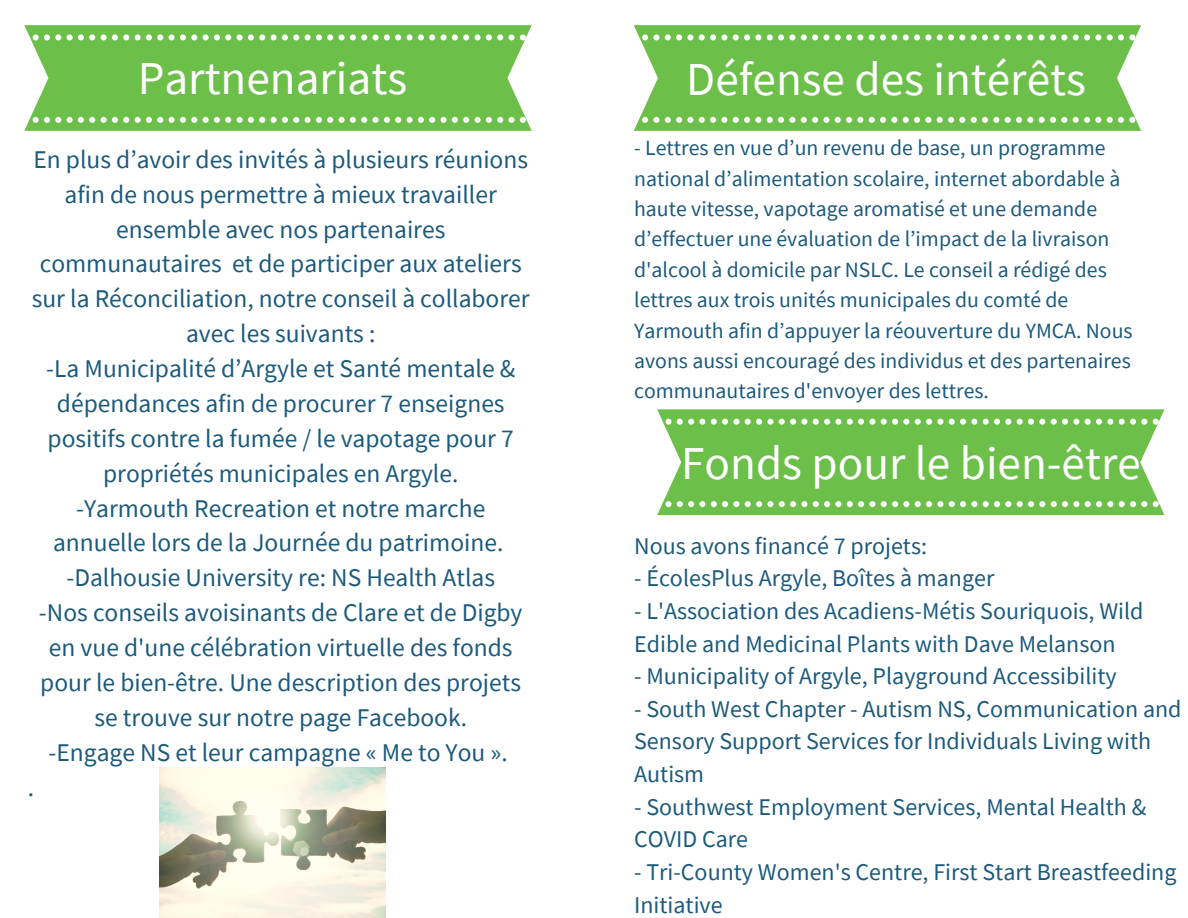
<style>
.page{position:relative;width:1188px;height:918px;background:#fff}
.page>*{position:absolute;margin:0;border:0;box-sizing:border-box;transform-origin:0 0}
.t1{font:47.25px "Source Sans Pro";color:#fff}
.t2{font:25.5px/34.8px "Source Sans Pro";color:#1c5a7c;text-align:center}
.t3{font:24px/32.7px "Source Sans Pro";color:#1c5a7c}
.t4{font:21.75px/30.3px "Source Sans Pro";color:#1c5a7c}
</style>
<div class="page">
<svg style="left:24px;top:25px;width:508px;height:106px;background:#74c353"></svg>
<svg style="left:169px;top:34px;width:28px;height:6px"></svg>
<svg style="left:203px;top:117px;width:28px;height:6px"></svg>
<svg style="left:169px;top:117px;width:28px;height:6px"></svg>
<svg style="left:203px;top:34px;width:28px;height:6px"></svg>
<svg style="left:237px;top:117px;width:28px;height:6px"></svg>
<svg style="left:237px;top:34px;width:28px;height:6px"></svg>
<svg style="left:67px;top:117px;width:28px;height:6px"></svg>
<svg style="left:67px;top:34px;width:28px;height:6px"></svg>
<svg style="left:135px;top:34px;width:28px;height:6px"></svg>
<svg style="left:101px;top:117px;width:28px;height:6px"></svg>
<svg style="left:101px;top:34px;width:28px;height:6px"></svg>
<svg style="left:135px;top:117px;width:28px;height:6px"></svg>
<svg style="left:407px;top:117px;width:28px;height:6px"></svg>
<svg style="left:407px;top:34px;width:28px;height:6px"></svg>
<svg style="left:441px;top:117px;width:28px;height:6px"></svg>
<svg style="left:441px;top:34px;width:28px;height:6px"></svg>
<svg style="left:271px;top:117px;width:28px;height:6px"></svg>
<svg style="left:305px;top:34px;width:28px;height:6px"></svg>
<svg style="left:305px;top:117px;width:28px;height:6px"></svg>
<svg style="left:271px;top:34px;width:28px;height:6px"></svg>
<svg style="left:373px;top:117px;width:28px;height:6px"></svg>
<svg style="left:373px;top:34px;width:28px;height:6px"></svg>
<svg style="left:339px;top:34px;width:28px;height:6px"></svg>
<svg style="left:339px;top:117px;width:28px;height:6px"></svg>
<svg style="left:520px;top:117px;width:6px;height:6px"></svg>
<div style="left:508px;top:34px;width:7px;height:6px;background:#fff;border-radius:50%"></div>
<svg style="left:520px;top:34px;width:6px;height:6px"></svg>
<svg style="left:475px;top:117px;width:28px;height:6px"></svg>
<div style="left:508px;top:117px;width:7px;height:6px;background:#fff;border-radius:50%"></div>
<svg style="left:475px;top:34px;width:28px;height:6px"></svg>
<svg style="left:33px;top:117px;width:28px;height:6px"></svg>
<svg style="left:33px;top:34px;width:28px;height:6px"></svg>
<svg style="left:634px;top:25px;width:507px;height:106px;background:#74c353"></svg>
<svg style="left:801px;top:34px;width:28px;height:6px"></svg>
<svg style="left:801px;top:117px;width:28px;height:6px"></svg>
<svg style="left:835px;top:117px;width:28px;height:6px"></svg>
<svg style="left:835px;top:34px;width:28px;height:6px"></svg>
<svg style="left:665px;top:117px;width:28px;height:6px"></svg>
<svg style="left:665px;top:34px;width:28px;height:6px"></svg>
<svg style="left:699px;top:117px;width:28px;height:6px"></svg>
<svg style="left:767px;top:34px;width:28px;height:6px"></svg>
<svg style="left:869px;top:117px;width:28px;height:6px"></svg>
<svg style="left:767px;top:117px;width:28px;height:6px"></svg>
<svg style="left:699px;top:34px;width:28px;height:6px"></svg>
<svg style="left:733px;top:34px;width:28px;height:6px"></svg>
<svg style="left:733px;top:117px;width:28px;height:6px"></svg>
<svg style="left:1005px;top:117px;width:28px;height:6px"></svg>
<svg style="left:1005px;top:34px;width:28px;height:6px"></svg>
<svg style="left:1039px;top:117px;width:28px;height:6px"></svg>
<svg style="left:1073px;top:34px;width:28px;height:6px"></svg>
<svg style="left:1073px;top:117px;width:28px;height:6px"></svg>
<svg style="left:1039px;top:34px;width:28px;height:6px"></svg>
<svg style="left:903px;top:117px;width:28px;height:6px"></svg>
<svg style="left:903px;top:34px;width:28px;height:6px"></svg>
<svg style="left:869px;top:34px;width:28px;height:6px"></svg>
<svg style="left:971px;top:117px;width:28px;height:6px"></svg>
<svg style="left:971px;top:34px;width:28px;height:6px"></svg>
<svg style="left:937px;top:34px;width:28px;height:6px"></svg>
<svg style="left:937px;top:117px;width:28px;height:6px"></svg>
<svg style="left:1107px;top:117px;width:28px;height:6px"></svg>
<svg style="left:1107px;top:34px;width:28px;height:6px"></svg>
<svg style="left:642px;top:117px;width:17px;height:6px"></svg>
<svg style="left:642px;top:34px;width:17px;height:6px"></svg>
<svg style="left:657px;top:409px;width:508px;height:106px;background:#74c353"></svg>
<svg style="left:813px;top:501px;width:28px;height:6px"></svg>
<svg style="left:813px;top:419px;width:28px;height:6px"></svg>
<svg style="left:847px;top:419px;width:28px;height:6px"></svg>
<svg style="left:847px;top:501px;width:28px;height:6px"></svg>
<svg style="left:881px;top:501px;width:28px;height:6px"></svg>
<svg style="left:881px;top:419px;width:28px;height:6px"></svg>
<svg style="left:711px;top:501px;width:28px;height:6px"></svg>
<svg style="left:711px;top:419px;width:28px;height:6px"></svg>
<svg style="left:779px;top:501px;width:28px;height:6px"></svg>
<svg style="left:779px;top:419px;width:28px;height:6px"></svg>
<svg style="left:745px;top:419px;width:28px;height:6px"></svg>
<svg style="left:745px;top:501px;width:28px;height:6px"></svg>
<svg style="left:1051px;top:501px;width:28px;height:6px"></svg>
<svg style="left:1085px;top:501px;width:28px;height:6px"></svg>
<svg style="left:1017px;top:419px;width:28px;height:6px"></svg>
<svg style="left:1051px;top:419px;width:28px;height:6px"></svg>
<svg style="left:1085px;top:419px;width:28px;height:6px"></svg>
<svg style="left:1017px;top:501px;width:28px;height:6px"></svg>
<svg style="left:915px;top:501px;width:28px;height:6px"></svg>
<svg style="left:915px;top:419px;width:28px;height:6px"></svg>
<svg style="left:949px;top:501px;width:28px;height:6px"></svg>
<svg style="left:983px;top:419px;width:28px;height:6px"></svg>
<svg style="left:949px;top:419px;width:28px;height:6px"></svg>
<svg style="left:983px;top:501px;width:28px;height:6px"></svg>
<svg style="left:1153px;top:501px;width:6px;height:6px"></svg>
<svg style="left:1153px;top:419px;width:6px;height:6px"></svg>
<svg style="left:1119px;top:501px;width:28px;height:6px"></svg>
<svg style="left:1119px;top:419px;width:28px;height:6px"></svg>
<div style="left:665px;top:419px;width:7px;height:6px;background:#fff;border-radius:50%"></div>
<div style="left:665px;top:501px;width:7px;height:6px;background:#fff;border-radius:50%"></div>
<svg style="left:677px;top:501px;width:28px;height:6px"></svg>
<svg style="left:677px;top:419px;width:28px;height:6px"></svg>
<img style="left:159px;top:767px;width:226px;height:151px">
<p class="t1" style="left:138px;top:48px;width:271px">Partnenariats</p>
<p class="t1" style="left:686px;top:49px;width:401px">Défense des intérêts</p>
<p class="t2" style="left:32px;top:141px;width:500px">En plus d’avoir des invités à plusieurs réunions afin de nous permettre à mieux travailler ensemble avec nos partenaires communautaires et de participer aux ateliers sur la Réconciliation, notre conseil à collaborer avec les suivants :</p>
<p class="t2" style="left:46px;top:351px;width:471px">-La Municipalité d’Argyle et Santé mentale &amp; dépendances afin de procurer 7 enseignes positifs contre la fumée / le vapotage pour 7 propriétés municipales en Argyle.</p>
<p class="t2" style="left:53px;top:490px;width:452px">-Yarmouth Recreation et notre marche annuelle lors de la Journée du patrimoine.</p>
<p class="t2" style="left:66px;top:560px;width:430px">-Dalhousie University re: NS Health Atlas</p>
<p class="t2" style="left:39px;top:595px;width:485px">-Nos conseils avoisinants de Clare et de Digby en vue d'une célébration virtuelle des fonds pour le bien-être. Une description des projets se trouve sur notre page Facebook.</p>
<p class="t2" style="left:49px;top:734px;width:461px">-Engage NS et leur campagne « Me to You ».</p>
<p class="t2" style="left:28px;top:769px;width:8px">.</p>
<p class="t4" style="left:634px;top:132px;width:500px">- Lettres en vue d’un revenu de base, un programme national d’alimentation scolaire, internet abordable à haute vitesse, vapotage aromatisé et une demande d’effectuer une évaluation de l’impact de la livraison d'alcool à domicile par NSLC. Le conseil a rédigé des lettres aux trois unités municipales du comté de Yarmouth afin d’appuyer la réouverture du YMCA. Nous avons aussi encouragé des individus et des partenaires communautaires d'envoyer des lettres.</p>
<p class="t1" style="left:681px;top:433px;width:461px">Fonds pour le bien-être</p>
<p class="t3" style="left:634px;top:529px;width:294px">Nous avons financé 7 projets:</p>
<p class="t3" style="left:634px;top:561px;width:362px">- ÉcolesPlus Argyle, Boîtes à manger</p>
<p class="t3" style="left:634px;top:594px;width:511px">- L'Association des Acadiens-Métis Souriquois, Wild<br>Edible and Medicinal Plants with Dave Melanson</p>
<p class="t3" style="left:634px;top:659px;width:484px">- Municipality of Argyle, Playground Accessibility</p>
<p class="t3" style="left:634px;top:692px;width:549px">- South West Chapter - Autism NS, Communication and<br>Sensory Support Services for Individuals Living with<br>Autism</p>
<p class="t3" style="left:634px;top:790px;width:514px">- Southwest Employment Services, Mental Health &amp;<br>COVID Care</p>
<p class="t3" style="left:634px;top:855px;width:544px">- Tri-County Women's Centre, First Start Breastfeeding<br>Initiative</p>
</div>
